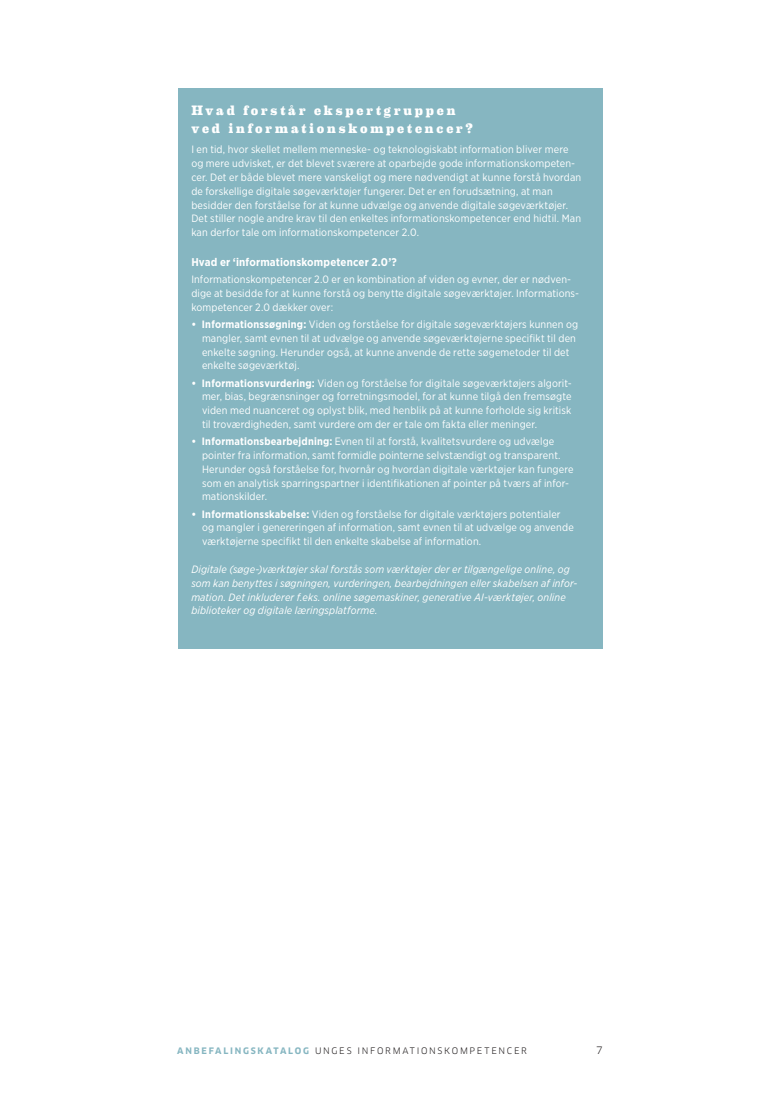
<style>
.page{position:relative;width:780px;height:1099px;background:#fff}
.page>*{position:absolute;margin:0;border:0;box-sizing:border-box;transform-origin:0 0}
.Boksrubrik{font:800 13.75px/17.5px "Eames Century Modern";letter-spacing:.205em;color:#fff}
.Mellemrubrik{font:700 11.25px "Gotham Narrow";letter-spacing:.015em;color:#fff}
.t1{font:10.62px/13.8px "Gotham Narrow";letter-spacing:.01em;color:#fff}
.t2{font:italic 10.62px/13.8px "Gotham Narrow";letter-spacing:.01em;color:#fff}
.t3{font:10px "Clan OT";color:#231f20}
.t4{font:8.75px "Clan OT";letter-spacing:.195em;color:#231f20}
.s1{font-weight:700}
.s2{font-weight:700;color:#86b6c1}
</style>
<div class="page">
<div style="left:178px;top:89px;width:424px;height:560px;background:#86b6c1"></div>
<p class="Boksrubrik" style="left:191px;top:101px;width:283px">Hvad forstår ekspertgruppen ved informationskompetencer?</p>
<p class="t1" style="left:191px;top:143px;width:391px">I en tid, hvor skellet mellem menneske- og teknologiskabt information bliver mere og mere udvisket, er det blevet sværere at oparbejde gode informationskompeten&shy;cer. Det er både blevet mere vanskeligt og mere nødvendigt at kunne forstå hvordan de forskellige digitale søgeværktøjer fungerer. Det er en forudsætning, at man besidder den forståelse for at kunne udvælge og anvende digitale søgeværktøjer.<br>Det stiller nogle andre krav til den enkeltes informationskompetencer end hidtil. Man kan derfor tale om informationskompetencer 2.0.</p>
<p class="Mellemrubrik" style="left:191px;top:255px;width:207px">Hvad er ‘informationskompetencer 2.0’?</p>
<p class="t1" style="left:191px;top:272px;width:389px">Informationskompetencer 2.0 er en kombination af viden og evner, der er nødven&shy;dige at besidde for at kunne forstå og benytte digitale søgeværktøjer. Informations&shy;kompetencer 2.0 dækker over:</p>
<p class="t1" style="left:202px;top:317px;width:377px;text-indent:-11px"><span class="s1">• Informationssøgning:</span> Viden og forståelse for digitale søgeværktøjers kunnen og mangler, samt evnen til at udvælge og anvende søgeværktøjerne specifikt til den enkelte søgning. Herunder også, at kunne anvende de rette søgemetoder til det enkelte søgeværktøj.</p>
<p class="t1" style="left:202px;top:376px;width:371px;text-align:justify;text-indent:-11px"><span class="s1">• Informationsvurdering:</span> Viden og forståelse for digitale søgeværktøjers algorit&shy;mer, bias, begrænsninger og forretningsmodel, for at kunne tilgå den fremsøgte viden med nuanceret og oplyst blik, med henblik på at kunne forholde sig kritisk til troværdigheden, samt vurdere om der er tale om fakta eller meninger.</p>
<p class="t1" style="left:202px;top:434px;width:373px;text-indent:-11px"><span class="s1">• Informationsbearbejdning:</span> Evnen til at forstå, kvalitetsvurdere og udvælge pointer fra information, samt formidle pointerne selvstændigt og transparent.<br>Herunder også forståelse for, hvornår og hvordan digitale værktøjer kan fungere som en analytisk sparringspartner i identifikationen af pointer på tværs af infor&shy;mationskilder.</p>
<p class="t1" style="left:202px;top:507px;width:373px;text-indent:-11px"><span class="s1">• Informationsskabelse:</span> Viden og forståelse for digitale værktøjers potentialer og mangler i genereringen af information, samt evnen til at udvælge og anvende værktøjerne specifikt til den enkelte skabelse af information.</p>
<p class="t2" style="left:191px;top:562px;width:387px">Digitale (søge-)værktøjer skal forstås som værktøjer der er tilgængelige online, og som kan benyttes i søgningen, vurderingen, bearbejdningen eller skabelsen af infor&shy;mation. Det inkluderer f.eks. online søgemaskiner, generative AI-værktøjer, online biblioteker og digitale læringsplatforme.</p>
<p class="t4" style="left:177px;top:1045px;width:351px"><span class="s2">ANBEFALINGSKATALOG</span> UNGES INFORMATIONSKOMPETENCER</p>
<p class="t3" style="left:596px;top:1044px;width:8px">7</p>
</div>
